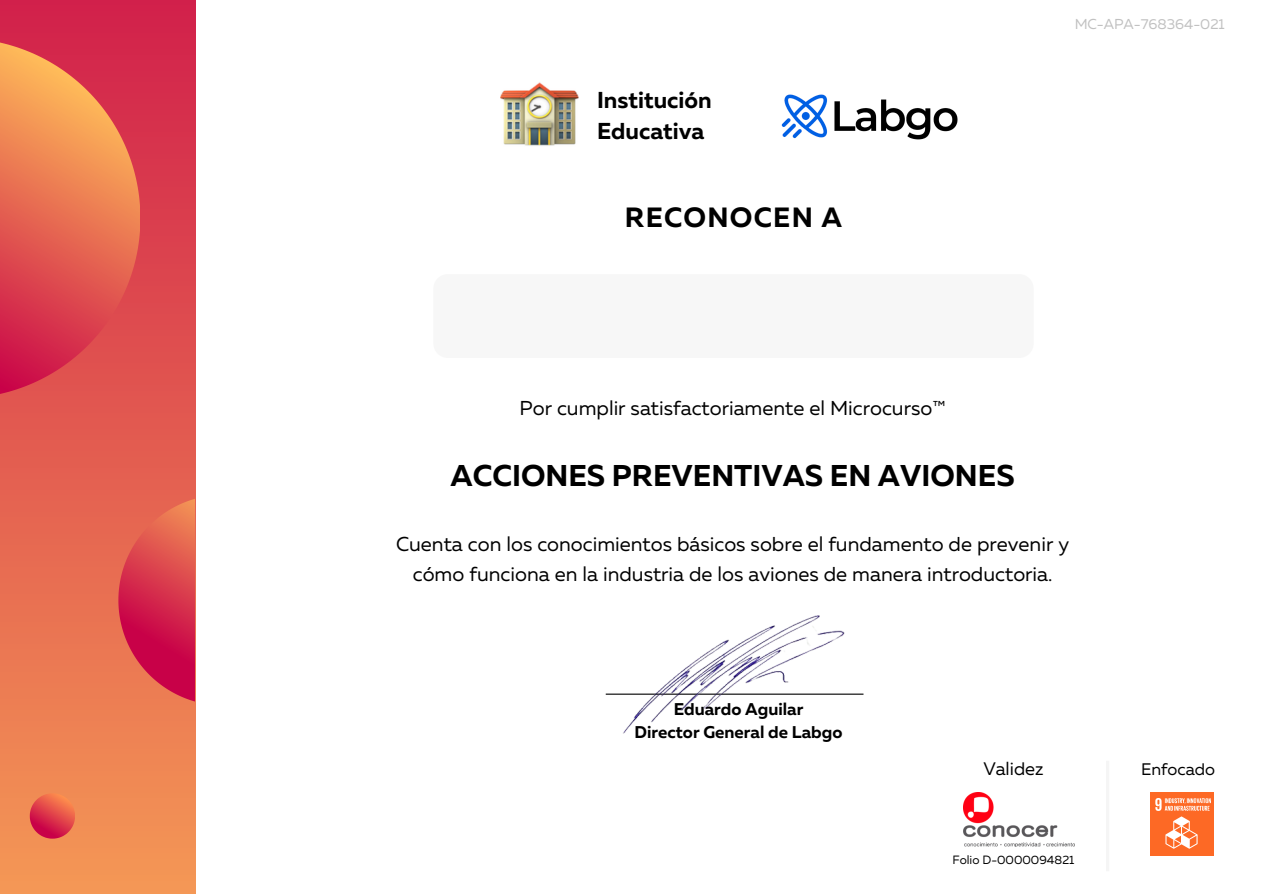
<style>
.page{position:relative;width:1263px;height:894px;background:#fff}
.page>*{position:absolute;margin:0;border:0;box-sizing:border-box;transform-origin:0 0}
.t1{font:700 30px "Muller";color:#000}
.t2{font:700 27.75px "Muller";letter-spacing:.045em;color:#000}
.t3{font:700 22.95px "Muller";color:#000}
.t4{font:20.1px/30.3px "Muller";color:#000;text-align:center}
.t5{font:18.15px "Muller";color:#000}
.t6{font:700 16.95px "Muller";color:#000}
.t7{font:16.65px "Muller";color:#000}
.t8{font:14.4px "Muller";color:#a6a6a6}
.t9{font:12px "Muller";color:#000}
</style>
<div class="page">
<div style="left:0;top:0;width:195px;height:893px;background:linear-gradient(to bottom,#d1204b,#f49856)"></div>
<svg style="left:0;top:38px;width:140px;height:360px;background:#e46050"></svg>
<svg style="left:118px;top:494px;width:77px;height:211px;background:#db414d"></svg>
<svg style="left:30px;top:793px;width:45px;height:45px;background:#e24d4c"></svg>
<hr style="left:606px;top:693px;width:257px;height:1px;background:#000">
<img style="left:605px;top:615px;width:256px;height:119px">
<img style="left:963px;top:792px;width:112px;height:54px">
<hr style="left:1106px;top:760px;width:3px;height:111px;background:#000">
<div style="left:1150px;top:792px;width:63px;height:63px;background:#fd6925"></div>
<svg style="left:1155px;top:798px;width:56px;height:50px"></svg>
<img style="left:781px;top:94px;width:177px;height:46px">
<img style="left:501px;top:82px;width:77px;height:64px">
<p class="t3" style="left:597px;top:90px;width:116px">Institución</p>
<p class="t3" style="left:597px;top:121px;width:109px">Educativa</p>
<p class="t2" style="left:625px;top:206px;width:219px">RECONOCEN A</p>
<p class="t8" style="left:1074px;top:18px;width:152px">MC-APA-768364-021</p>
<p class="t4" style="left:519px;top:394px;width:428px">Por cumplir satisfactoriamente el Microcurso™</p>
<p class="t1" style="left:451px;top:462px;width:565px">ACCIONES PREVENTIVAS EN AVIONES</p>
<p class="t4" style="left:396px;top:530px;width:675px">Cuenta con los conocimientos básicos sobre el fundamento de prevenir y cómo funciona en la industria de los aviones de manera introductoria.</p>
<p class="t6" style="left:674px;top:702px;width:131px">Eduardo Aguilar</p>
<p class="t6" style="left:635px;top:725px;width:209px">Director General de Labgo</p>
<p class="t5" style="left:983px;top:760px;width:62px">Validez</p>
<p class="t9" style="left:952px;top:854px;width:123px">Folio D-0000094821</p>
<p class="t7" style="left:1141px;top:761px;width:76px">Enfocado</p>
</div>
